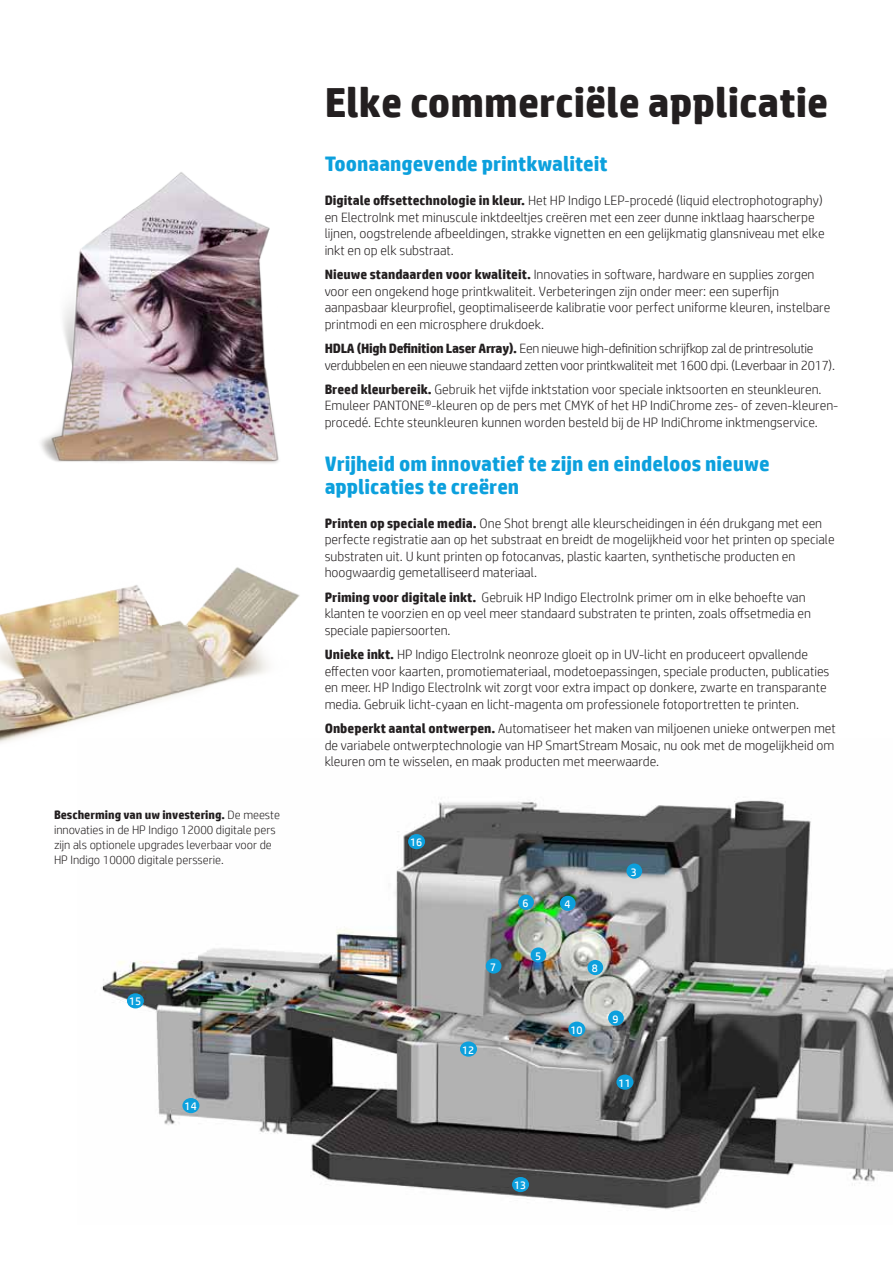
<style>
.page{position:relative;width:893px;height:1263px;background:#fff}
.page>*{position:absolute;margin:0;border:0;box-sizing:border-box;transform-origin:0 0}
.Headline_28_30{font:700 42px "HP Simplified";color:#231f20}
.Subhead_14_16_bold_b{font:700 21px/22.5px "HP Simplified";color:#0ca0dd}
.Body{font:300 13.5px/16.5px "HP Simplified";color:#231f20}
.Body-2{font:300 13.5px/16.5px "HP Simplified";letter-spacing:-.02em;color:#231f20}
.Body-3{font:300 12.15px/14.9px "HP Simplified";color:#231f20}
.t1{font:11.25px "HP Simplified";color:#fff}
.s1{font-weight:700}
</style>
<div class="page">
<img style="left:101px;top:800px;width:792px;height:409px">
<div style="left:587px;top:960px;width:16px;height:15px;background:#0ca0dd;border-radius:50%"></div>
<div style="left:560px;top:896px;width:16px;height:15px;background:#0ca0dd;border-radius:50%"></div>
<div style="left:608px;top:1010px;width:16px;height:16px;background:#0ca0dd;border-radius:50%"></div>
<div style="left:616px;top:1074px;width:17px;height:16px;background:#0ca0dd;border-radius:50%"></div>
<div style="left:460px;top:1041px;width:17px;height:16px;background:#0ca0dd;border-radius:50%"></div>
<div style="left:512px;top:1177px;width:17px;height:15px;background:#0ca0dd;border-radius:50%"></div>
<div style="left:182px;top:1098px;width:17px;height:15px;background:#0ca0dd;border-radius:50%"></div>
<div style="left:127px;top:993px;width:17px;height:15px;background:#0ca0dd;border-radius:50%"></div>
<div style="left:408px;top:834px;width:17px;height:15px;background:#0ca0dd;border-radius:50%"></div>
<div style="left:568px;top:1021px;width:17px;height:16px;background:#0ca0dd;border-radius:50%"></div>
<div style="left:486px;top:958px;width:15px;height:15px;background:#0ca0dd;border-radius:50%"></div>
<div style="left:518px;top:895px;width:16px;height:15px;background:#0ca0dd;border-radius:50%"></div>
<div style="left:531px;top:947px;width:15px;height:15px;background:#0ca0dd;border-radius:50%"></div>
<div style="left:626px;top:863px;width:16px;height:16px;background:#0ca0dd;border-radius:50%"></div>
<img style="left:0;top:567px;width:300px;height:176px">
<img style="left:41px;top:172px;width:238px;height:291px">
<p class="Body-3" style="left:54px;top:807px;width:228px"><span class="s1">Bescherming van uw investering.</span> De meeste innovaties in de HP Indigo 12000 digitale pers zijn als optionele upgrades leverbaar voor de HP Indigo 10000 digitale persserie.</p>
<p class="t1" style="left:129px;top:995px;width:14px">15</p>
<p class="t1" style="left:185px;top:1100px;width:14px">14</p>
<p class="Headline_28_30" style="left:325px;top:78px;width:505px">Elke commerciële applicatie</p>
<p class="Subhead_14_16_bold_b" style="left:325px;top:152px;width:285px">Toonaangevende printkwaliteit</p>
<p class="Body" style="left:325px;top:192px;width:502px"><span class="s1">Digitale offsettechnologie in kleur.</span> Het HP Indigo LEP-procedé (liquid electrophotography) en ElectroInk met minuscule inktdeeltjes creëren met een zeer dunne inktlaag haarscherpe lijnen, oogstrelende afbeeldingen, strakke vignetten en een gelijkmatig glansniveau met elke inkt en op elk substraat.</p>
<p class="Body" style="left:325px;top:266px;width:507px"><span class="s1">Nieuwe standaarden voor kwaliteit.</span> Innovaties in software, hardware en supplies zorgen voor een ongekend hoge printkwaliteit. Verbeteringen zijn onder meer: een superfijn aanpasbaar kleurprofiel, geoptimaliseerde kalibratie voor perfect uniforme kleuren, instelbare printmodi en een microsphere drukdoek.</p>
<p class="Body-2" style="left:325px;top:340px;width:512px"><span class="s1">HDLA (High Definition Laser Array).</span> Een nieuwe high-definition schrijfkop zal de printresolutie verdubbelen en een nieuwe standaard zetten voor printkwaliteit met 1600 dpi. (Leverbaar in 2017).</p>
<p class="Body" style="left:325px;top:381px;width:515px"><span class="s1">Breed kleurbereik.</span> Gebruik het vijfde inktstation voor speciale inktsoorten en steunkleuren.<br>Emuleer PANTONE®-kleuren op de pers met CMYK of het HP IndiChrome zes- of zeven-kleuren&shy;procedé. Echte steunkleuren kunnen worden besteld bij de HP IndiChrome inktmengservice.</p>
<p class="Subhead_14_16_bold_b" style="left:325px;top:452px;width:447px">Vrijheid om innovatief te zijn en eindeloos nieuwe applicaties te creëren</p>
<p class="Body" style="left:325px;top:515px;width:512px"><span class="s1">Printen op speciale media.</span> One Shot brengt alle kleurscheidingen in één drukgang met een perfecte registratie aan op het substraat en breidt de mogelijkheid voor het printen op speciale substraten uit. U kunt printen op fotocanvas, plastic kaarten, synthetische producten en hoogwaardig gemetalliseerd materiaal.</p>
<p class="Body" style="left:325px;top:589px;width:488px"><span class="s1">Priming voor digitale inkt.</span> Gebruik HP Indigo ElectroInk primer om in elke behoefte van klanten te voorzien en op veel meer standaard substraten te printen, zoals offsetmedia en speciale papiersoorten.</p>
<p class="Body" style="left:325px;top:646px;width:506px"><span class="s1">Unieke inkt.</span> HP Indigo ElectroInk neonroze gloeit op in UV-licht en produceert opvallende effecten voor kaarten, promotiemateriaal, modetoepassingen, speciale producten, publicaties en meer. HP Indigo ElectroInk wit zorgt voor extra impact op donkere, zwarte en transparante media. Gebruik licht-cyaan en licht-magenta om professionele fotoportretten te printen.</p>
<p class="Body" style="left:325px;top:720px;width:513px"><span class="s1">Onbeperkt aantal ontwerpen.</span> Automatiseer het maken van miljoenen unieke ontwerpen met de variabele ontwerptechnologie van HP SmartStream Mosaic, nu ook met de mogelijkheid om kleuren om te wisselen, en maak producten met meerwaarde.</p>
<p class="t1" style="left:410px;top:836px;width:14px">16</p>
<p class="t1" style="left:490px;top:960px;width:8px">7</p>
<p class="t1" style="left:462px;top:1043px;width:14px">12</p>
<p class="t1" style="left:523px;top:896px;width:8px">6</p>
<p class="t1" style="left:535px;top:949px;width:8px">5</p>
<p class="t1" style="left:564px;top:897px;width:8px">4</p>
<p class="t1" style="left:631px;top:865px;width:8px">3</p>
<p class="t1" style="left:592px;top:962px;width:8px">8</p>
<p class="t1" style="left:570px;top:1023px;width:14px">10</p>
<p class="t1" style="left:613px;top:1012px;width:8px">9</p>
<p class="t1" style="left:619px;top:1076px;width:14px">11</p>
<p class="t1" style="left:514px;top:1179px;width:14px">13</p>
</div>
